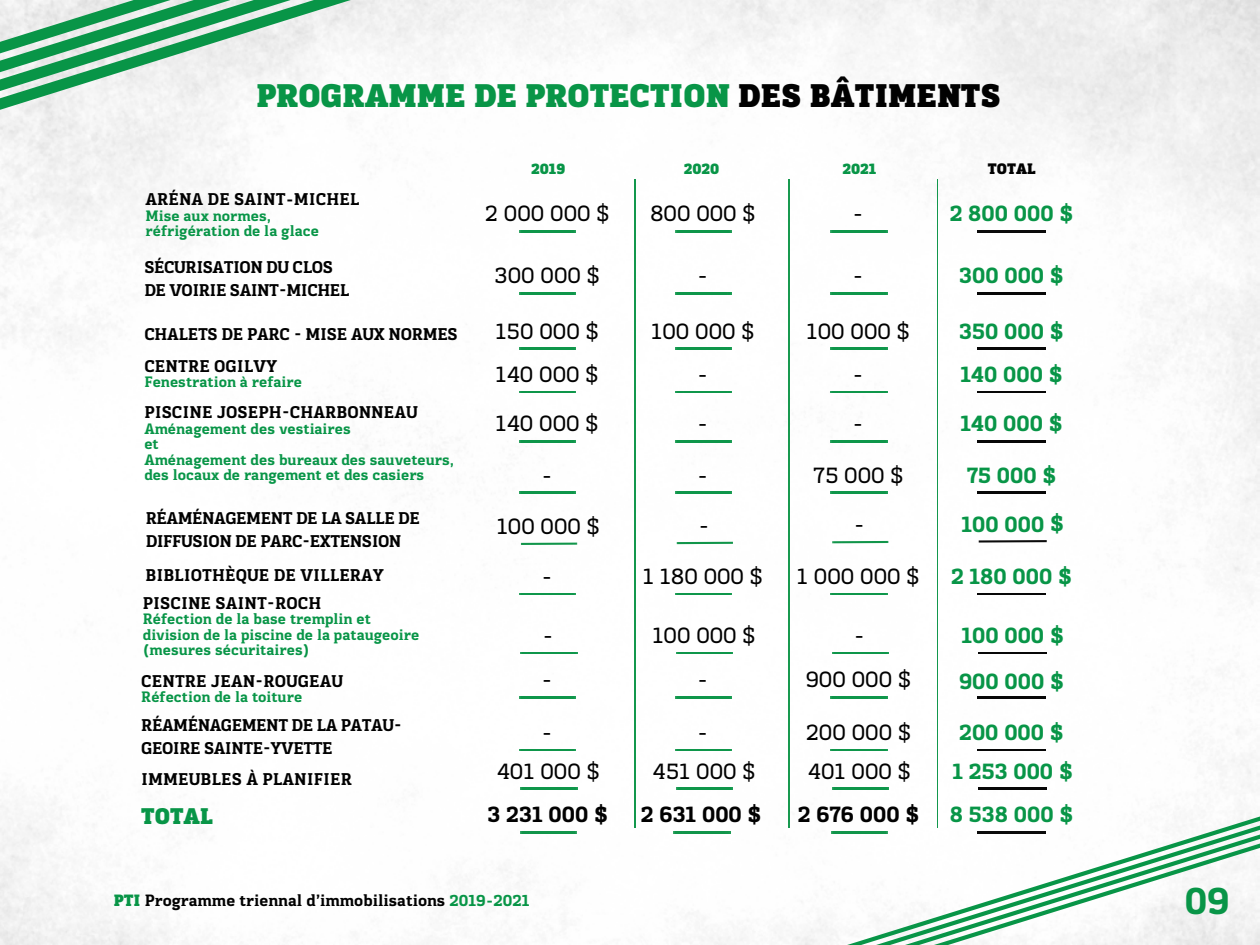
<style>
.page{position:relative;width:1260px;height:945px;background:#fff}
.page>*{position:absolute;margin:0;border:0;box-sizing:border-box;transform-origin:0 0}
.t1{font:700 39.55px "Kondolar";color:#089547}
.t2{font:900 33.6px "Kondolar";color:#089547}
.t3{font:23.28px "Kondolar";color:#010101}
.t4{font:700 23.28px "Kondolar";color:#089547}
.t5{font:700 23.28px "Kondolar";color:#010101}
.t6{font:900 23.28px "Kondolar";color:#089547}
.t7{font:700 17.5px/23.3px "Kondolar";letter-spacing:-.02em;color:#010101}
.t8{font:700 17.5px "Kondolar";color:#010101}
.t9{font:700 16.8px "Kondolar";color:#010101}
.t10{font:700 15.58px/15.6px "Kondolar";color:#089547}
.t11{font:900 15.58px "Kondolar";color:#089547}
.t12{font:900 15.58px "Kondolar";color:#010101}
.s1{color:#010101}
.s2{font-weight:900;color:#089547}
.s3{color:#089547}
</style>
<div class="page">
<img style="left:0;top:0;width:1260px;height:945px">
<svg style="left:0;top:0;width:351px;height:110px"></svg>
<svg style="left:847px;top:816px;width:413px;height:129px"></svg>
<img style="left:521px;top:831px;width:56px;height:2px">
<img style="left:674px;top:831px;width:56px;height:2px">
<img style="left:831px;top:831px;width:57px;height:2px">
<img style="left:978px;top:831px;width:68px;height:2px">
<img style="left:521px;top:543px;width:56px;height:2px">
<img style="left:677px;top:542px;width:56px;height:2px">
<img style="left:832px;top:541px;width:56px;height:2px">
<img style="left:979px;top:540px;width:68px;height:3px">
<img style="left:520px;top:492px;width:56px;height:1px">
<img style="left:675px;top:492px;width:57px;height:1px">
<img style="left:831px;top:492px;width:56px;height:1px">
<img style="left:977px;top:492px;width:68px;height:1px">
<img style="left:520px;top:593px;width:56px;height:2px">
<img style="left:675px;top:593px;width:57px;height:2px">
<img style="left:831px;top:593px;width:56px;height:2px">
<img style="left:977px;top:593px;width:68px;height:2px">
<img style="left:520px;top:696px;width:56px;height:2px">
<img style="left:675px;top:696px;width:57px;height:2px">
<img style="left:831px;top:696px;width:56px;height:2px">
<img style="left:977px;top:696px;width:68px;height:2px">
<img style="left:520px;top:749px;width:56px;height:2px">
<img style="left:675px;top:749px;width:57px;height:2px">
<img style="left:831px;top:749px;width:56px;height:2px">
<img style="left:977px;top:749px;width:68px;height:2px">
<img style="left:521px;top:788px;width:56px;height:2px">
<img style="left:677px;top:788px;width:56px;height:2px">
<img style="left:832px;top:788px;width:56px;height:2px">
<img style="left:979px;top:788px;width:68px;height:2px">
<img style="left:521px;top:652px;width:56px;height:2px">
<img style="left:677px;top:652px;width:56px;height:2px">
<img style="left:832px;top:652px;width:56px;height:2px">
<img style="left:979px;top:652px;width:68px;height:2px">
<img style="left:520px;top:441px;width:56px;height:1px">
<img style="left:675px;top:441px;width:57px;height:1px">
<img style="left:831px;top:441px;width:56px;height:1px">
<img style="left:977px;top:441px;width:68px;height:1px">
<img style="left:520px;top:391px;width:56px;height:2px">
<img style="left:675px;top:391px;width:57px;height:2px">
<img style="left:831px;top:391px;width:56px;height:2px">
<img style="left:977px;top:391px;width:68px;height:2px">
<img style="left:520px;top:348px;width:56px;height:1px">
<img style="left:675px;top:348px;width:57px;height:1px">
<img style="left:831px;top:348px;width:56px;height:1px">
<img style="left:977px;top:348px;width:68px;height:1px">
<img style="left:520px;top:292px;width:56px;height:2px">
<img style="left:675px;top:292px;width:57px;height:2px">
<img style="left:831px;top:292px;width:56px;height:2px">
<img style="left:977px;top:292px;width:68px;height:2px">
<img style="left:520px;top:230px;width:56px;height:2px">
<img style="left:675px;top:230px;width:57px;height:2px">
<img style="left:831px;top:230px;width:56px;height:2px">
<img style="left:977px;top:230px;width:68px;height:2px">
<img style="left:634px;top:180px;width:1px;height:648px">
<img style="left:788px;top:180px;width:1px;height:648px">
<img style="left:937px;top:180px;width:1px;height:648px">
<h2 class="t2" style="left:256px;top:74px;width:746px">PROGRAMME DE PROTECTION <span class="s1">DES BÂTIMENTS</span></h2>
<p class="t8" style="left:145px;top:188px;width:216px">ARÉNA DE SAINT-MICHEL</p>
<p class="t10" style="left:145px;top:208px;width:175px">Mise aux normes, réfrigération de la glace</p>
<p class="t7" style="left:144px;top:255px;width:207px">SÉCURISATION DU CLOS<br>DE VOIRIE SAINT-MICHEL</p>
<p class="t7" style="left:144px;top:323px;width:315px">CHALETS DE PARC - MISE AUX NORMES</p>
<p class="t8" style="left:144px;top:354px;width:135px">CENTRE OGILVY</p>
<p class="t10" style="left:144px;top:374px;width:159px">Fenestration à refaire</p>
<p class="t8" style="left:144px;top:401px;width:275px">PISCINE JOSEPH-CHARBONNEAU</p>
<p class="t10" style="left:144px;top:421px;width:311px">Aménagement des vestiaires<br>et<br>Aménagement des bureaux des sauveteurs, des locaux de rangement et des casiers</p>
<p class="t7" style="left:146px;top:506px;width:276px">RÉAMÉNAGEMENT DE LA SALLE DE<br>DIFFUSION DE PARC-EXTENSION</p>
<p class="t8" style="left:146px;top:564px;width:240px">BIBLIOTHÈQUE DE VILLERAY</p>
<p class="t8" style="left:143px;top:591px;width:180px">PISCINE SAINT-ROCH</p>
<p class="t10" style="left:143px;top:611px;width:278px">Réfection de la base tremplin et division de la piscine de la pataugeoire (mesures sécuritaires)</p>
<p class="t8" style="left:141px;top:670px;width:204px">CENTRE JEAN-ROUGEAU</p>
<p class="t10" style="left:141px;top:690px;width:162px">Réfection de la toiture</p>
<p class="t7" style="left:141px;top:713px;width:262px">RÉAMÉNAGEMENT DE LA PATAU-<br>GEOIRE SAINTE-YVETTE</p>
<p class="t11" style="left:531px;top:158px;width:36px">2019</p>
<p class="t11" style="left:684px;top:158px;width:37px">2020</p>
<p class="t11" style="left:842px;top:158px;width:35px">2021</p>
<p class="t12" style="left:988px;top:158px;width:49px">TOTAL</p>
<h3 class="t3" style="left:485px;top:198px;width:126px">2 000 000 $</h3>
<h3 class="t3" style="left:650px;top:198px;width:107px">800 000 $</h3>
<h3 class="t3" style="left:853px;top:198px;width:11px">-</h3>
<h3 class="t4" style="left:950px;top:198px;width:125px">2 800 000 $</h3>
<h3 class="t3" style="left:494px;top:260px;width:107px">300 000 $</h3>
<h3 class="t3" style="left:698px;top:260px;width:11px">-</h3>
<h3 class="t3" style="left:853px;top:260px;width:11px">-</h3>
<h3 class="t4" style="left:959px;top:260px;width:106px">300 000 $</h3>
<h3 class="t3" style="left:495px;top:316px;width:105px">150 000 $</h3>
<h3 class="t3" style="left:651px;top:316px;width:105px">100 000 $</h3>
<h3 class="t3" style="left:807px;top:316px;width:105px">100 000 $</h3>
<h3 class="t4" style="left:959px;top:316px;width:106px">350 000 $</h3>
<h3 class="t3" style="left:496px;top:359px;width:104px">140 000 $</h3>
<h3 class="t3" style="left:698px;top:359px;width:11px">-</h3>
<h3 class="t3" style="left:853px;top:359px;width:11px">-</h3>
<h3 class="t4" style="left:960px;top:359px;width:104px">140 000 $</h3>
<h3 class="t3" style="left:496px;top:408px;width:104px">140 000 $</h3>
<h3 class="t3" style="left:698px;top:408px;width:11px">-</h3>
<h3 class="t3" style="left:853px;top:408px;width:11px">-</h3>
<h3 class="t4" style="left:960px;top:408px;width:104px">140 000 $</h3>
<h3 class="t3" style="left:542px;top:460px;width:11px">-</h3>
<h3 class="t3" style="left:698px;top:460px;width:11px">-</h3>
<h3 class="t3" style="left:813px;top:460px;width:92px">75 000 $</h3>
<h3 class="t4" style="left:967px;top:460px;width:91px">75 000 $</h3>
<h3 class="t3" style="left:497px;top:511px;width:105px">100 000 $</h3>
<h3 class="t3" style="left:699px;top:510px;width:11px">-</h3>
<h3 class="t3" style="left:855px;top:509px;width:11px">-</h3>
<h3 class="t4" style="left:962px;top:509px;width:104px">100 000 $</h3>
<h3 class="t3" style="left:542px;top:561px;width:11px">-</h3>
<h3 class="t3" style="left:643px;top:561px;width:122px">1 180 000 $</h3>
<h3 class="t3" style="left:797px;top:561px;width:124px">1 000 000 $</h3>
<h3 class="t4" style="left:951px;top:561px;width:123px">2 180 000 $</h3>
<h3 class="t3" style="left:543px;top:620px;width:11px">-</h3>
<h3 class="t3" style="left:652px;top:620px;width:105px">100 000 $</h3>
<h3 class="t3" style="left:854px;top:620px;width:11px">-</h3>
<h3 class="t4" style="left:961px;top:620px;width:104px">100 000 $</h3>
<h3 class="t3" style="left:542px;top:664px;width:11px">-</h3>
<h3 class="t3" style="left:698px;top:664px;width:11px">-</h3>
<h3 class="t3" style="left:805px;top:664px;width:107px">900 000 $</h3>
<h3 class="t4" style="left:959px;top:666px;width:107px">900 000 $</h3>
<h3 class="t3" style="left:542px;top:717px;width:11px">-</h3>
<h3 class="t3" style="left:698px;top:717px;width:11px">-</h3>
<h3 class="t3" style="left:805px;top:717px;width:107px">200 000 $</h3>
<h3 class="t4" style="left:959px;top:717px;width:106px">200 000 $</h3>
<p class="t8" style="left:141px;top:768px;width:212px">IMMEUBLES À PLANIFIER</p>
<h3 class="t3" style="left:497px;top:756px;width:104px">401 000 $</h3>
<h3 class="t3" style="left:653px;top:756px;width:104px">451 000 $</h3>
<h3 class="t3" style="left:808px;top:756px;width:104px">401 000 $</h3>
<h3 class="t4" style="left:952px;top:756px;width:122px">1 253 000 $</h3>
<h3 class="t6" style="left:141px;top:801px;width:73px">TOTAL</h3>
<h3 class="t5" style="left:488px;top:799px;width:122px">3 231 000 $</h3>
<h3 class="t5" style="left:641px;top:799px;width:122px">2 631 000 $</h3>
<h3 class="t5" style="left:798px;top:799px;width:123px">2 676 000 $</h3>
<h3 class="t4" style="left:950px;top:799px;width:125px">8 538 000 $</h3>
<p class="t9" style="left:114px;top:890px;width:417px"><span class="s2">PTI</span> Programme triennal d’immobilisations <span class="s3">2019-2021</span></p>
<h1 class="t1" style="left:1185px;top:874px;width:46px">09</h1>
</div>
